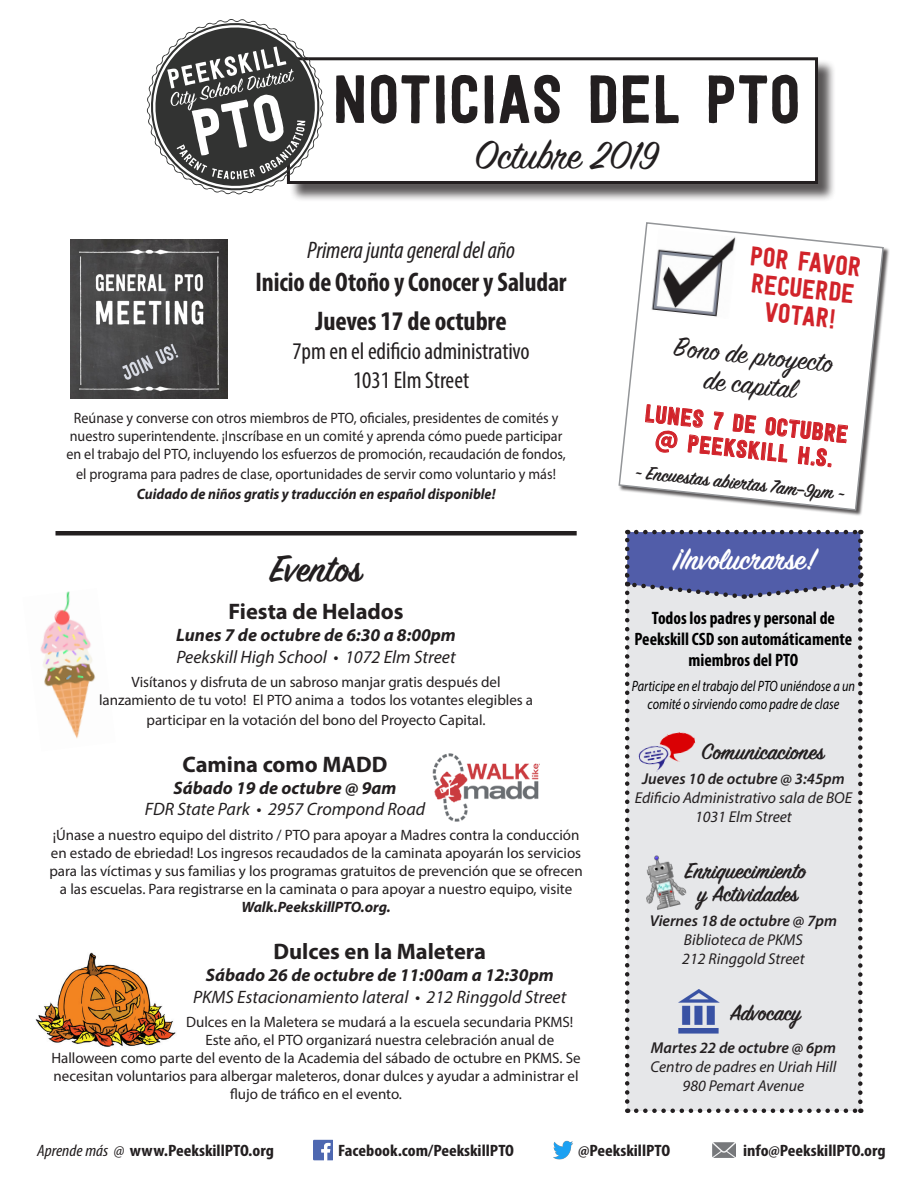
<style>
.page{position:relative;width:918px;height:1188px;background:#fff}
.page>*{position:absolute;margin:0;border:0;box-sizing:border-box;transform-origin:0 0}
.t1{font:67.5px "Festivo Letters No 1";color:#231f20}
.t2{font:43.5px "Sign Painter House Script";color:#231f20}
.Date_in_table{font:600 42px "Sign Painter House Script";color:#231f20}
.Paragraph_Style_1_le{font:600 33px "Sign Painter House Script";letter-spacing:-.005em;color:#fff}
.t3{font:30px/30px "Sign Painter House Script";color:#231f20;text-align:center}
.Date_in_table-2{font:700 condensed 27px "Myriad Pro";letter-spacing:-.005em;color:#231f20}
.t4{font:27px/27px "Festivo Letters No 1";color:#d1232a}
.Paragraph_Style_1_le-2{font:600 24.75px/22.5px "Sign Painter House Script";color:#231f20;text-align:center}
.Date_in_table-3{font:condensed 24px/28.8px "Myriad Pro";letter-spacing:-.005em;color:#231f20;text-align:center}
.t5{font:24px/25.5px "Festivo Letters No 1";color:#d1232a;text-align:center}
.Date_in_table-4{font:italic condensed 24px "Myriad Pro";letter-spacing:-.005em;color:#231f20}
.table_event_titles{font:700 22.5px "Myriad Pro";color:#231f20}
.t6{font:600 21px "Sign Painter House Script";color:#231f20}
.table_event_titles-2{font:italic 18px/21.6px "Myriad Pro";color:#231f20;text-align:center}
.t7{font:700 condensed 18px/21px "Myriad Pro";color:#000;text-align:center}
.t8{font:700 condensed 16.5px "Myriad Pro";color:#231f20;scale:1.11 1}
.Paragraph_Style_1_le-3{font:italic 15.75px/18.9px "Myriad Pro";color:#231f20;text-align:center}
.table_event_titles-3{font:15px/18px "Myriad Pro";color:#231f20;text-align:center}
.Paragraph_Style_1_le-4{font:15px/18px "Myriad Pro";color:#231f20;text-align:center;scale:.94 1}
.t9{font:italic 15px/18px "Myriad Pro";color:#000;text-align:center;scale:.82 1}
.s1{font-weight:700;font-style:italic}
.s2{font-weight:700}
.s3{font-weight:600}
.s4{font-weight:400;font-style:italic}
</style>
<div class="page">
<div style="left:289px;top:60px;width:548px;height:143px;background:#231f20;opacity:.75"></div>
<div style="left:288px;top:59px;width:529px;height:123px;background:#fff"></div>
<div style="left:287px;top:57px;width:531px;height:127px;border:3px solid #231f20"></div>
<svg style="left:146px;top:19px;width:181px;height:179px"></svg>
<svg style="left:314px;top:1140px;width:19px;height:20px"></svg>
<img style="left:713px;top:1142px;width:23px;height:16px">
<img style="left:553px;top:1140px;width:20px;height:20px">
<img style="left:40px;top:591px;width:56px;height:148px">
<img style="left:70px;top:240px;width:157px;height:159px">
<img style="left:36px;top:952px;width:140px;height:95px">
<img style="left:432px;top:753px;width:108px;height:69px">
<svg style="left:625px;top:530px;width:238px;height:583px"></svg>
<div style="left:619px;top:222px;width:271px;height:294px;background:#231f20;opacity:.75"></div>
<svg style="left:618px;top:222px;width:267px;height:290px"></svg>
<svg style="left:645px;top:385px;width:203px;height:94px"></svg>
<img style="left:650px;top:229px;width:87px;height:90px">
<hr style="left:56px;top:531px;width:521px;height:4px;background:#231f20">
<p class="t1" style="left:332px;top:58px;width:470px">NOTICIAS DEL PTO</p>
<p class="t2" style="left:475px;top:128px;width:185px">Octubre 2019</p>
<p class="Date_in_table-4" style="left:307px;top:235px;width:209px">Primera junta general del año</p>
<p class="Date_in_table-2" style="left:256px;top:265px;width:313px">Inicio de Otoño y Conocer y Saludar</p>
<p class="Date_in_table-2" style="left:316px;top:304px;width:193px">Jueves 17 de octubre</p>
<p class="Date_in_table-3" style="left:293px;top:336px;width:239px">7pm en el edificio administrativo<br>1031 Elm Street</p>
<p class="Paragraph_Style_1_le-4" style="left:66px;top:409px;width:533px">Reúnase y converse con otros miembros de PTO, oficiales, presidentes de comités y nuestro superintendente. ¡Inscríbase en un comité y aprenda cómo puede participar en el trabajo del PTO, incluyendo los esfuerzos de promoción, recaudación de fondos,</p>
<p class="Paragraph_Style_1_le-4" style="left:76px;top:464px;width:512px;line-height:19.8px">el programa para padres de clase, oportunidades de servir como voluntario y más!<br><span class="s1">Cuidado de niños gratis y traducción en español disponible!</span></p>
<p class="Date_in_table" style="left:270px;top:543px;width:93px">Eventos</p>
<p class="table_event_titles" style="left:228px;top:597px;width:177px">Fiesta de Helados</p>
<p class="table_event_titles-2" style="left:176px;top:624px;width:281px;text-align:left"><span class="s2">Lunes 7 de octubre de 6:30 a 8:00pm<br></span>Peekskill High School • 1072 Elm Street</p>
<p class="table_event_titles-3" style="left:99px;top:673px;width:436px">Visítanos y disfruta de un sabroso manjar gratis después del lanzamiento de tu voto! El PTO anima a todos los votantes elegibles a</p>
<p class="table_event_titles-3" style="left:147px;top:711px;width:341px">participar en la votación del bono del Proyecto Capital.</p>
<p class="table_event_titles" style="left:183px;top:750px;width:206px">Camina como MADD</p>
<p class="table_event_titles-2" style="left:145px;top:777px;width:282px"><span class="s2">Sábado 19 de octubre @ 9am<br></span>FDR State Park • 2957 Crompond Road</p>
<p class="table_event_titles-3" style="left:49px;top:826px;width:535px">¡Únase a nuestro equipo del distrito / PTO para apoyar a Madres contra la conducción en estado de ebriedad! Los ingresos recaudados de la caminata apoyarán los servicios para las víctimas y sus familias y los programas gratuitos de prevención que se ofrecen a las escuelas. Para registrarse en la caminata o para apoyar a nuestro equipo, visite <span class="s1">Walk.PeekskillPTO.org.</span></p>
<p class="table_event_titles" style="left:273px;top:937px;width:214px">Dulces en la Maletera</p>
<p class="table_event_titles-2" style="left:193px;top:964px;width:375px"><span class="s2">Sábado 26 de octubre de 11:00am a 12:30pm<br></span>PKMS Estacionamiento lateral • 212 Ringgold Street</p>
<p class="table_event_titles-3" style="left:186px;top:1013px;width:389px">Dulces en la Maletera se mudará a la escuela secundaria PKMS!</p>
<p class="table_event_titles-3" style="left:205px;top:1031px;width:350px">Este año, el PTO organizará nuestra celebración anual de</p>
<p class="table_event_titles-3" style="left:51px;top:1049px;width:531px">Halloween como parte del evento de la Academia del sábado de octubre en PKMS. Se</p>
<p class="table_event_titles-3" style="left:54px;top:1067px;width:526px">necesitan voluntarios para albergar maleteros, donar dulces y ayudar a administrar el</p>
<p class="table_event_titles-3" style="left:230px;top:1085px;width:173px">flujo de tráfico en el evento.</p>
<p class="t4" style="left:752px;top:242px;width:113px;rotate:6deg">POR FAVOR<br>RECUERDE</p>
<p class="t4" style="left:766px;top:297px;width:73px;rotate:6deg">VOTAR!</p>
<p class="t3" style="left:675px;top:334px;width:161px;rotate:6deg">Bon o de proy ecto de capital</p>
<p class="t5" style="left:646px;top:400px;width:206px;rotate:6deg">LUNES 7 DE OCTUBRE @ PEEKSKILL H.S.</p>
<p class="t6" style="left:637px;top:459px;width:212px;rotate:6deg">~ Encuestas abier tas 7am–9pm ~</p>
<p class="Paragraph_Style_1_le" style="left:671px;top:539px;width:147px">¡Involucrarse!</p>
<p class="t7" style="left:635px;top:607px;width:219px">Todos los padres y personal de<br>Peekskill CSD son automáticamente miembros del PTO</p>
<p class="t9" style="left:632px;top:677px;width:274px">Participe en el trabajo del PTO uniéndose a un comité o sirviendo como padre de clase</p>
<p class="Paragraph_Style_1_le-2" style="left:701px;top:742px;width:125px">Comunicaciones</p>
<p class="Paragraph_Style_1_le-3" style="left:635px;top:769px;width:219px"><span class="s3">Jueves 10 de octubre @ 3:45pm<br></span>Edificio Administrativo sala de BOE<br>1031 Elm Street</p>
<p class="Paragraph_Style_1_le-2" style="left:685px;top:862px;width:122px">Enriquecimiento y Actividades</p>
<p class="Paragraph_Style_1_le-3" style="left:650px;top:911px;width:189px"><span class="s3">Viernes 18 de octubre @ 7pm<br></span>Biblioteca de PKMS<br>212 Ringgold Street</p>
<p class="Paragraph_Style_1_le-2" style="left:730px;top:1004px;width:72px">Advocacy</p>
<p class="Paragraph_Style_1_le-3" style="left:650px;top:1038px;width:187px"><span class="s3">Martes 22 de octubre @ 6pm<br></span>Centro de padres en Uriah Hill<br>980 Pemart Avenue</p>
<p class="t8" style="left:37px;top:1140px;width:215px"><span class="s4">Aprende más @</span> www.PeekskillPTO.org</p>
<p class="t8" style="left:338px;top:1140px;width:160px">Facebook.com/PeekskillPTO</p>
<p class="t8" style="left:578px;top:1140px;width:85px">@PeekskillPTO</p>
<p class="t8" style="left:743px;top:1140px;width:130px">info@PeekskillPTO.org</p>
</div>
